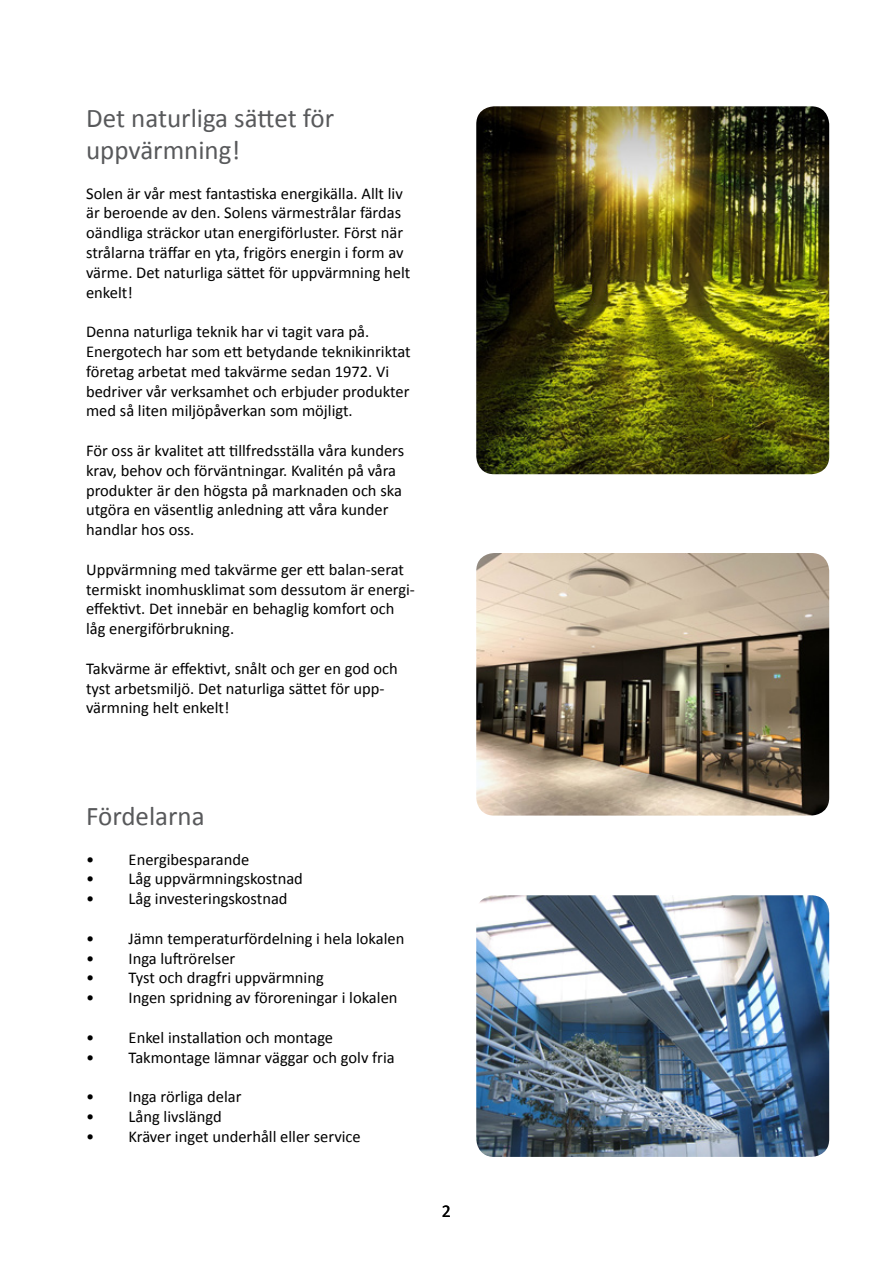
<style>
.page{position:relative;width:893px;height:1263px;background:#fff}
.page>*{position:absolute;margin:0;border:0;box-sizing:border-box;transform-origin:0 0}
.t1{font:27px/32.4px "Calibri";color:#58595b}
.t2{font:18px "Calibri";color:#000}
.t3{font:16.5px/19.8px "Calibri";color:#000}
</style>
<div class="page">
<img style="left:476px;top:895px;width:353px;height:262px">
<img style="left:476px;top:106px;width:353px;height:368px">
<img style="left:476px;top:553px;width:353px;height:262px">
<h1 class="t1" style="left:86px;top:101px;width:250px">Det naturliga sättet för uppvärmning!</h1>
<p class="t3" style="left:86px;top:183px;width:326px">Solen är vår mest fantastiska energikälla. Allt liv är beroende av den. Solens värmestrålar färdas oändliga sträckor utan energiförluster. Först när strålarna träffar en yta, frigörs energin i form av värme. Det naturliga sättet för uppvärmning helt enkelt!</p>
<p class="t3" style="left:86px;top:322px;width:326px">Denna naturliga teknik har vi tagit vara på.<br>Energotech har som ett betydande teknikinriktat företag arbetat med takvärme sedan 1972. Vi bedriver vår verksamhet och erbjuder produkter med så liten miljöpåverkan som möjligt.</p>
<p class="t3" style="left:86px;top:441px;width:320px">För oss är kvalitet att tillfredsställa våra kunders krav, behov och förväntningar. Kvalitén på våra produkter är den högsta på marknaden och ska utgöra en väsentlig anledning att våra kunder handlar hos oss.</p>
<p class="t3" style="left:86px;top:559px;width:330px">Uppvärmning med takvärme ger ett balan-serat termiskt inomhusklimat som dessutom är energi&shy;effektivt. Det innebär en behaglig komfort och låg energiförbrukning.</p>
<p class="t3" style="left:86px;top:658px;width:313px">Takvärme är effektivt, snålt och ger en god och tyst arbetsmiljö. Det naturliga sättet för upp&shy;värmning helt enkelt!</p>
<h1 class="t1" style="left:86px;top:800px;width:120px">Fördelarna</h1>
<p class="t3" style="left:86px;top:849px;width:165px">• Energibesparande</p>
<p class="t3" style="left:86px;top:869px;width:218px">• Låg uppvärmningskostnad</p>
<p class="t3" style="left:86px;top:889px;width:203px">• Låg investeringskostnad</p>
<p class="t3" style="left:86px;top:928px;width:320px">• Jämn temperaturfördelning i hela lokalen</p>
<p class="t3" style="left:86px;top:948px;width:151px">• Inga luftrörelser</p>
<p class="t3" style="left:86px;top:968px;width:239px">• Tyst och dragfri uppvärmning</p>
<p class="t3" style="left:86px;top:988px;width:313px">• Ingen spridning av föroreningar i lokalen</p>
<p class="t3" style="left:86px;top:1027px;width:249px">• Enkel installation och montage</p>
<p class="t3" style="left:86px;top:1047px;width:310px">• Takmontage lämnar väggar och golv fria</p>
<p class="t3" style="left:86px;top:1087px;width:157px">• Inga rörliga delar</p>
<p class="t3" style="left:86px;top:1107px;width:137px">• Lång livslängd</p>
<p class="t3" style="left:86px;top:1126px;width:276px">• Kräver inget underhåll eller service</p>
<p class="t2" style="left:442px;top:1199px;width:11px">2</p>
</div>
